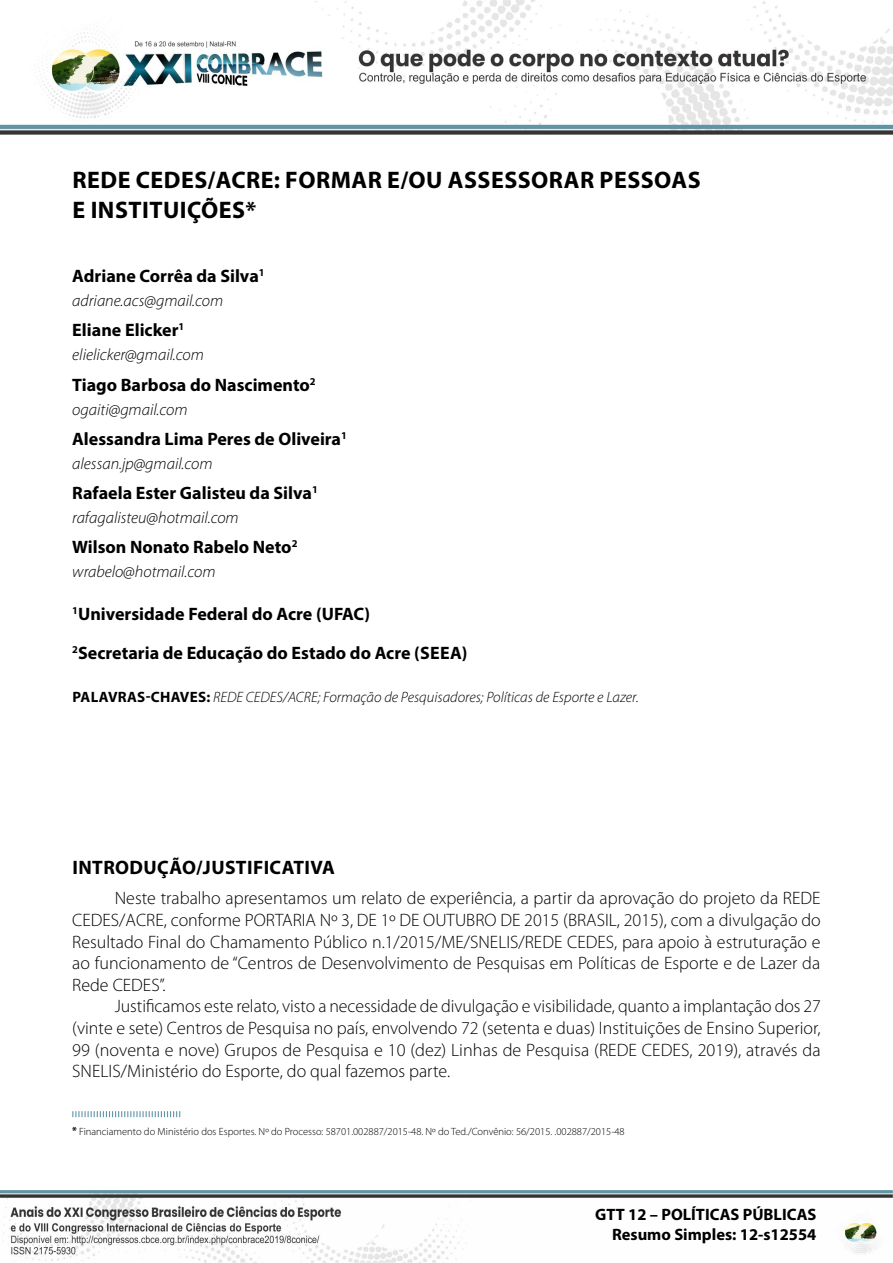
<style>
.page{position:relative;width:893px;height:1263px;background:#fff}
.page>*{position:absolute;margin:0;border:0;box-sizing:border-box;transform-origin:0 0}
.TITULO{font:700 24px/30px "Myriad Pro";letter-spacing:.02em;color:#000}
.SUBTITULOS{font:700 19.5px "Myriad Pro";letter-spacing:.02em;color:#000}
.MIOLO{font:300 18px/21.6px "Myriad Pro";color:#000;text-align:justify}
.AUTORES{font:700 18px "Myriad Pro";color:#000}
.AFILIAÇÃO{font:700 18px "Myriad Pro";color:#000}
.E-MAIL{font:italic 300 16.5px "Myriad Pro";color:#000}
.t1{font:700 16.5px/19.8px "Myriad Pro";color:#000;text-align:right}
.R_SIMPLES_-_KEYWORDS{font:italic 300 15px "Myriad Pro";color:#000}
.LEG__RODAPE{font:300 10.5px "Myriad Pro";color:#000}
.s1{font-weight:700;font-style:normal}
.s2{font-weight:700}
</style>
<div class="page">
<img style="left:0;top:0;width:893px;height:134px">
<img style="left:0;top:1190px;width:893px;height:73px">
<svg style="left:72px;top:1111px;width:108px;height:6px"></svg>
<p class="TITULO" style="left:73px;top:164px;width:630px">REDE CEDES/ACRE: FORMAR E/OU ASSESSORAR PESSOAS<br>E INSTITUIÇÕES*<sup>1</sup></p>
<p class="AUTORES" style="left:72px;top:264px;width:194px">Adriane Corrêa da Silva<sup>1</sup></p>
<p class="E-MAIL" style="left:72px;top:291px;width:153px">adriane.acs@gmail.com</p>
<p class="AUTORES" style="left:72px;top:319px;width:114px">Eliane Elicker<sup>1</sup></p>
<p class="E-MAIL" style="left:72px;top:345px;width:133px">elielicker@gmail.com</p>
<p class="AUTORES" style="left:72px;top:373px;width:245px">Tiago Barbosa do Nascimento<sup>2</sup></p>
<p class="E-MAIL" style="left:72px;top:399px;width:117px">ogaiti@gmail.com</p>
<p class="AUTORES" style="left:72px;top:427px;width:276px">Alessandra Lima Peres de Oliveira<sup>1</sup></p>
<p class="E-MAIL" style="left:72px;top:453px;width:142px">alessan.jp@gmail.com</p>
<p class="AUTORES" style="left:72px;top:481px;width:247px">Rafaela Ester Galisteu da Silva<sup>1</sup></p>
<p class="E-MAIL" style="left:72px;top:507px;width:168px">rafagalisteu@hotmail.com</p>
<p class="AUTORES" style="left:72px;top:535px;width:227px">Wilson Nonato Rabelo Neto<sup>2</sup></p>
<p class="E-MAIL" style="left:72px;top:562px;width:145px">wrabelo@hotmail.com</p>
<p class="AFILIAÇÃO" style="left:72px;top:602px;width:299px"><sup>1</sup>Universidade Federal do Acre (UFAC)</p>
<p class="AFILIAÇÃO" style="left:72px;top:641px;width:397px"><sup>2</sup>Secretaria de Educação do Estado do Acre (SEEA)</p>
<p class="R_SIMPLES_-_KEYWORDS" style="left:72px;top:688px;width:568px"><span class="s1">PALAVRAS-CHAVES:</span> REDE CEDES/ACRE; Formação de Pesquisadores; Políticas de Esporte e Lazer.</p>
<p class="SUBTITULOS" style="left:72px;top:855px;width:264px">INTRODUÇÃO/JUSTIFICATIVA</p>
<p class="MIOLO" style="left:72px;top:887px;width:750px;text-indent:43px">Neste trabalho apresentamos um relato de experiência, a partir da aprovação do projeto da REDE CEDES/ACRE, conforme PORTARIA Nº 3, DE 1º DE OUTUBRO DE 2015 (BRASIL, 2015), com a divulgação do Resultado Final do Chamamento Público n.1/2015/ME/SNELIS/REDE CEDES, para apoio à estruturação e ao funcionamento de “Centros de Desenvolvimento de Pesquisas em Políticas de Esporte e de Lazer da Rede CEDES”.</p>
<p class="MIOLO" style="left:72px;top:995px;width:750px;text-indent:43px">Justificamos este relato, visto a necessidade de divulgação e visibilidade, quanto a implantação dos 27 (vinte e sete) Centros de Pesquisa no país, envolvendo 72 (setenta e duas) Instituições de Ensino Superior, 99 (noventa e nove) Grupos de Pesquisa e 10 (dez) Linhas de Pesquisa (REDE CEDES, 2019), através da SNELIS/Ministério do Esporte, do qual fazemos parte.</p>
<p class="LEG__RODAPE" style="left:72px;top:1125px;width:554px"><span class="s2">*</span> Financiamento do Ministério dos Esportes. Nº do Processo: 58701.002887/2015-48. Nº do Ted./Convênio: 56/2015. .002887/2015-48</p>
<p class="t1" style="left:595px;top:1204px;width:223px">GTT 12 – POLÍTICAS PÚBLICAS<br>Resumo Simples: 12-s12554</p>
</div>
